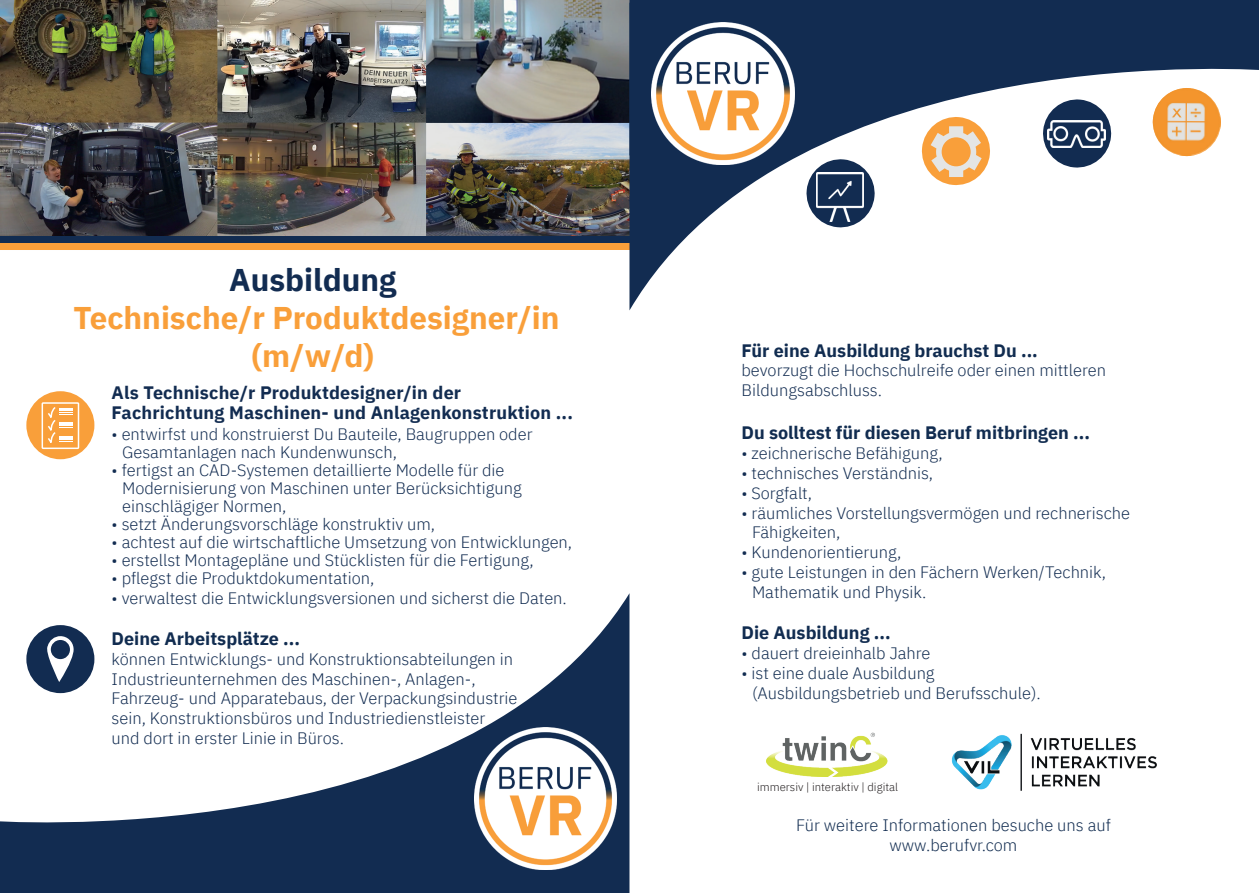
<style>
.page{position:relative;width:1259px;height:893px;background:#fff}
.page>*{position:absolute;margin:0;border:0;box-sizing:border-box;transform-origin:0 0}
.t1{font:700 31.35px/37.7px "IBM Plex Sans";color:#f99f3a;text-align:center}
.t2{font:700 31.35px "IBM Plex Sans";color:#122c51}
.t3{font:700 18px "IBM Plex Sans";color:#112c50}
.t4{font:700 18px/19.8px "IBM Plex Sans";letter-spacing:.01em;color:#122c51}
.t5{font:300 16.5px/19.8px "IBM Plex Sans";color:#122c51}
.t6{font:300 16.5px/19.8px "IBM Plex Sans";color:#112c50;text-align:center}
.t7{font:300 11.4px "IBM Plex Sans";color:#231f20}
</style>
<div class="page">
<img style="left:0;top:0;width:629px;height:460px">
<div style="left:0;top:236px;width:642px;height:7px;background:#122c51"></div>
<div style="left:0;top:243px;width:642px;height:7px;background:#f99f3a"></div>
<img style="left:951px;top:733px;width:206px;height:58px">
<img style="left:766px;top:732px;width:122px;height:45px">
<svg style="left:0;top:594px;width:629px;height:299px"></svg>
<svg style="left:629px;top:156px;width:170px;height:154px"></svg>
<svg style="left:629px;top:0;width:630px;height:156px;fill:#122c51"></svg>
<img style="left:652px;top:22px;width:142px;height:143px">
<img style="left:474px;top:727px;width:143px;height:143px">
<svg style="left:1041px;top:98px;width:71px;height:70px"></svg>
<svg style="left:806px;top:159px;width:69px;height:69px"></svg>
<svg style="left:1151px;top:86px;width:71px;height:71px"></svg>
<img style="left:1152px;top:88px;width:68px;height:68px">
<div style="left:26px;top:391px;width:68px;height:68px;background:#f99f3a;border-radius:50%"></div>
<div style="left:26px;top:625px;width:68px;height:68px;background:#122c51;border-radius:50%"></div>
<svg style="left:47px;top:636px;width:27px;height:46px"></svg>
<div style="left:51px;top:640px;width:19px;height:19px;background:#122c51;border-radius:50%"></div>
<div style="left:42px;top:402px;width:37px;height:47px;border:2px solid #fff"></div>
<svg style="left:46px;top:407px;width:27px;height:41px"></svg>
<svg style="left:920px;top:115px;width:71px;height:71px"></svg>
<div style="left:941px;top:137px;width:29px;height:29px;background:#f99f3a;border-radius:50%"></div>
<img style="left:1047px;top:121px;width:58px;height:27px">
<img style="left:816px;top:172px;width:47px;height:50px">
<h1 class="t2" style="left:229px;top:255px;width:169px">Ausbildung</h1>
<h1 class="t1" style="left:74px;top:297px;width:487px">Technische/r Produktdesigner/in (m/w/d)</h1>
<p class="t4" style="left:112px;top:381px;width:463px">Als Technische/r Produktdesigner/in der<br>Fachrichtung Maschinen- und Anlagenkonstruktion ...</p>
<p class="t5" style="left:122px;top:423px;width:412px;line-height:18px;text-indent:-10px">• entwirfst und konstruierst Du Bauteile, Baugruppen oder<br>Gesamtanlagen nach Kundenwunsch,</p>
<p class="t5" style="left:122px;top:459px;width:401px;line-height:18px;text-indent:-10px">• fertigst an CAD-Systemen detaillierte Modelle für die<br>Modernisierung von Maschinen unter Berücksichtigung einschlägiger Normen,</p>
<p class="t5" style="left:112px;top:513px;width:325px">• setzt Änderungsvorschläge konstruktiv um,</p>
<p class="t5" style="left:112px;top:531px;width:462px">• achtest auf die wirtschaftliche Umsetzung von Entwicklungen,</p>
<p class="t5" style="left:112px;top:549px;width:423px">• erstellst Montagepläne und Stücklisten für die Fertigung,</p>
<p class="t5" style="left:112px;top:567px;width:264px">• pflegst die Produktdokumentation,</p>
<p class="t5" style="left:112px;top:586px;width:457px">• verwaltest die Entwicklungsversionen und sicherst die Daten.</p>
<p class="t3" style="left:112px;top:624px;width:190px">Deine Arbeitsplätze ...</p>
<p class="t5" style="left:112px;top:648px;width:407px">können Entwicklungs- und Konstruktionsabteilungen in Industrieunternehmen des Maschinen-, Anlagen-, Fahrzeug- und Apparatebaus, der Verpackungsindustrie sein, Konstruktionsbüros und Industriedienstleister<br>und dort in erster Linie in Büros.</p>
<p class="t3" style="left:741px;top:336px;width:298px">Für eine Ausbildung brauchst Du ...</p>
<p class="t5" style="left:741px;top:359px;width:366px">bevorzugt die Hochschulreife oder einen mittleren<br>Bildungsabschluss.</p>
<p class="t3" style="left:741px;top:419px;width:350px">Du solltest für diesen Beruf mitbringen ...</p>
<p class="t5" style="left:741px;top:442px;width:203px">• zeichnerische Befähigung,</p>
<p class="t5" style="left:741px;top:462px;width:193px">• technisches Verständnis,</p>
<p class="t5" style="left:741px;top:482px;width:72px">• Sorgfalt,</p>
<p class="t5" style="left:752px;top:501px;width:380px;text-indent:-10px">• räumliches Vorstellungsvermögen und rechnerische<br>Fähigkeiten,</p>
<p class="t5" style="left:741px;top:541px;width:161px">• Kundenorientierung,</p>
<p class="t5" style="left:752px;top:561px;width:355px;text-indent:-10px">• gute Leistungen in den Fächern Werken/Technik,<br>Mathematik und Physik.</p>
<p class="t3" style="left:741px;top:618px;width:151px">Die Ausbildung ...</p>
<p class="t6" style="left:741px;top:642px;width:191px">• dauert dreieinhalb Jahre</p>
<p class="t6" style="left:752px;top:662px;width:290px;text-align:left;text-indent:-10px">• ist eine duale Ausbildung (Ausbildungsbetrieb und Berufsschule).</p>
<p class="t7" style="left:757px;top:778px;width:143px">immersiv | interaktiv | digital</p>
<p class="t6" style="left:796px;top:814px;width:316px">Für weitere Informationen besuche uns auf www.berufvr.com</p>
</div>
